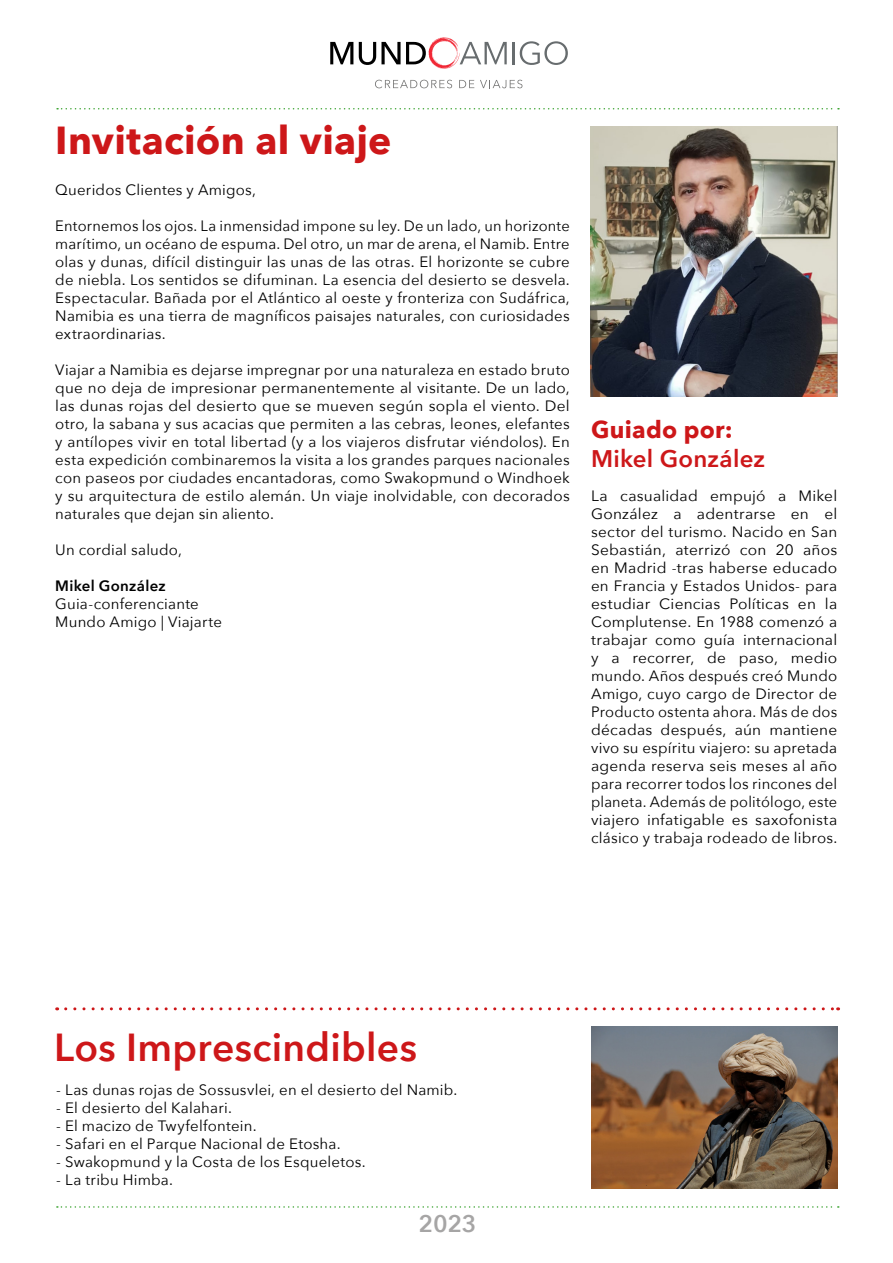
<style>
.page{position:relative;width:893px;height:1263px;background:#fff}
.page>*{position:absolute;margin:0;border:0;box-sizing:border-box;transform-origin:0 0}
.t1{font:600 39px "Avenir Next";letter-spacing:.01em;color:#cd1719}
.t2{font:700 39px "Avenir Next";letter-spacing:.01em;color:#cd1719}
.t3{font:600 24px "Avenir Next";letter-spacing:.01em;color:#cd1719}
.t4{font:700 24px "Avenir Next";letter-spacing:.01em;color:#cd1719}
.t5{font:600 24px "Avenir Next";color:#a6a5a5}
.t6{font:15px/18px "Avenir Next";letter-spacing:.015em;color:#000;text-align:justify}
.t7{font:600 15px "Avenir Next";letter-spacing:.02em;color:#000}
</style>
<div class="page">
<svg style="left:330px;top:42px;width:23px;height:22px"></svg>
<hr style="left:513px;top:42px;width:2px;height:22px;background:#676c6e">
<svg style="left:520px;top:41px;width:48px;height:24px"></svg>
<svg style="left:359px;top:37px;width:148px;height:32px"></svg>
<svg style="left:375px;top:80px;width:77px;height:8px"></svg>
<svg style="left:459px;top:80px;width:15px;height:8px"></svg>
<svg style="left:480px;top:80px;width:42px;height:8px"></svg>
<svg style="left:57px;top:108px;width:782px;height:2px"></svg>
<svg style="left:57px;top:1206px;width:782px;height:2px"></svg>
<svg style="left:66px;top:1007px;width:773px;height:3px"></svg>
<img style="left:591px;top:1026px;width:247px;height:162px">
<img style="left:590px;top:126px;width:247px;height:271px">
<h1 class="t2" style="left:55px;top:107px;width:338px">Invitación al viaje</h1>
<p class="t6" style="left:55px;top:180px;width:202px">Queridos Clientes y Amigos,</p>
<p class="t6" style="left:55px;top:216px;width:516px">Entornemos los ojos. La inmensidad impone su ley. De un lado, un horizonte marítimo, un océano de espuma. Del otro, un mar de arena, el Namib. Entre olas y dunas, difícil distinguir las unas de las otras. El horizonte se cubre de niebla. Los sentidos se difuminan. La esencia del desierto se desvela.<br>Espectacular. Bañada por el Atlántico al oeste y fronteriza con Sudáfrica, Namibia es una tierra de magníficos paisajes naturales, con curiosidades extraordinarias.</p>
<p class="t6" style="left:55px;top:360px;width:516px">Viajar a Namibia es dejarse impregnar por una naturaleza en estado bruto que no deja de impresionar permanentemente al visitante. De un lado, las dunas rojas del desierto que se mueven según sopla el viento. Del otro, la sabana y sus acacias que permiten a las cebras, leones, elefantes y antílopes vivir en total libertad (y a los viajeros disfrutar viéndolos). En esta expedición combinaremos la visita a los grandes parques nacionales con paseos por ciudades encantadoras, como Swakopmund o Windhoek y su arquitectura de estilo alemán. Un viaje inolvidable, con decorados naturales que dejan sin aliento.</p>
<p class="t6" style="left:55px;top:540px;width:128px">Un cordial saludo,</p>
<p class="t7" style="left:55px;top:573px;width:112px">Mikel González</p>
<p class="t6" style="left:55px;top:594px;width:168px">Guia-conferenciante<br>Mundo Amigo | Viajarte</p>
<h2 class="t4" style="left:591px;top:409px;width:143px">Guiado por:</h2>
<h2 class="t3" style="left:591px;top:438px;width:176px">Mikel González</h2>
<p class="t6" style="left:591px;top:486px;width:248px">La casualidad empujó a Mikel González a adentrarse en el sector del turismo. Nacido en San Sebastián, aterrizó con 20 años en Madrid -tras haberse educado en Francia y Estados Unidos- para estudiar Ciencias Políticas en la Complutense. En 1988 comenzó a trabajar como guía internacional y a recorrer, de paso, medio mundo. Años después creó Mundo Amigo, cuyo cargo de Director de Producto ostenta ahora. Más de dos décadas después, aún mantiene vivo su espíritu viajero: su apretada agenda reserva seis meses al año para recorrer todos los rincones del planeta. Además de politólogo, este viajero infatigable es saxofonista clásico y trabaja rodeado de libros.</p>
<h1 class="t1" style="left:54px;top:1014px;width:364px">Los Imprescindibles</h1>
<p class="t6" style="left:56px;top:1080px;width:402px">- Las dunas rojas de Sossusvlei, en el desierto del Namib.</p>
<p class="t6" style="left:56px;top:1098px;width:177px">- El desierto del Kalahari.</p>
<p class="t6" style="left:56px;top:1116px;width:202px">- El macizo de Twyfelfontein.</p>
<p class="t6" style="left:56px;top:1134px;width:286px">- Safari en el Parque Nacional de Etosha.</p>
<p class="t6" style="left:56px;top:1152px;width:311px">- Swakopmund y la Costa de los Esqueletos.</p>
<p class="t6" style="left:56px;top:1170px;width:118px">- La tribu Himba.</p>
<h2 class="t5" style="left:418px;top:1203px;width:60px">2023</h2>
</div>
